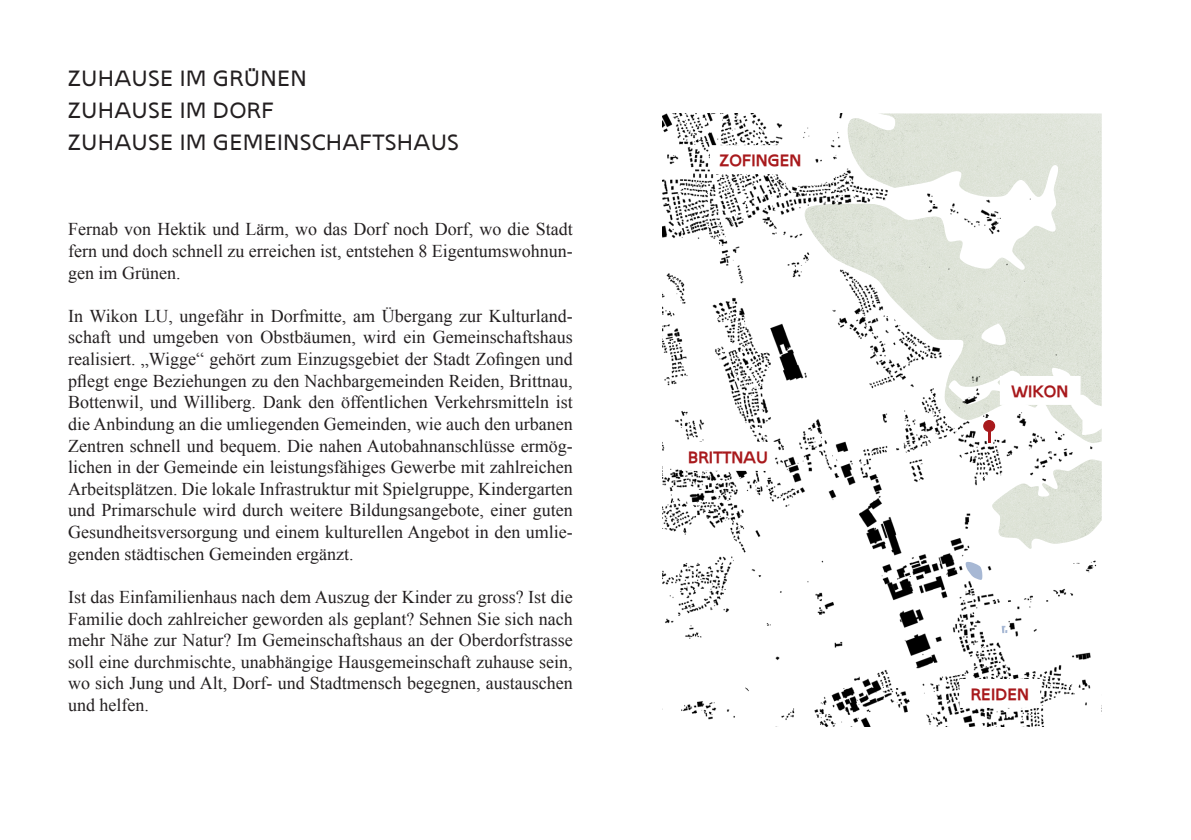
<style>
.page{position:relative;width:1191px;height:840px;background:#fff}
.page>*{position:absolute;margin:0;border:0;box-sizing:border-box;transform-origin:0 0}
.Titel{font:22px "JK HUMMBURKART Monoline";letter-spacing:.01em;color:#231f20}
.Lauftext{font:18px/21.6px "Times New Roman";color:#231f20;text-align:justify}
.Beschriftung{font:16px "JK HUMMBURKART Monoline Bold";letter-spacing:.01em;color:#a8191c}
</style>
<div class="page">
<img style="left:662px;top:113px;width:435px;height:613px">
<svg style="left:802px;top:113px;width:299px;height:436px"></svg>
<div style="left:710px;top:146px;width:101px;height:27px;background:#fff"></div>
<div style="left:1000px;top:376px;width:79px;height:28px;background:#fff"></div>
<div style="left:682px;top:442px;width:91px;height:27px;background:#fff"></div>
<div style="left:960px;top:679px;width:79px;height:27px;background:#fff"></div>
<div style="left:959px;top:678px;width:81px;height:29px;border:2px solid #fff"></div>
<div style="left:983px;top:420px;width:11px;height:11px;background:#a8191c;border-radius:50%"></div>
<div style="left:983px;top:420px;width:12px;height:12px;border:1px solid #a8191c;border-radius:50%"></div>
<svg style="left:988px;top:430px;width:2px;height:13px"></svg>
<svg style="left:965px;top:561px;width:17px;height:19px"></svg>
<svg style="left:1001px;top:625px;width:6px;height:7px"></svg>
<p class="Titel" style="left:68px;top:66px;width:240px">ZUHAUSE IM GRÜNEN</p>
<p class="Titel" style="left:68px;top:98px;width:207px">ZUHAUSE IM DORF</p>
<p class="Titel" style="left:68px;top:130px;width:392px">ZUHAUSE IM GEMEINSCHAFTSHAUS</p>
<p class="Lauftext" style="left:68px;top:218px;width:506px">Fernab von Hektik und Lärm, wo das Dorf noch Dorf, wo die Stadt fern und doch schnell zu erreichen ist, entstehen 8 Eigentumswohnun&shy;gen im Grünen.</p>
<p class="Lauftext" style="left:68px;top:304px;width:506px">In Wikon LU, ungefähr in Dorfmitte, am Übergang zur Kulturland&shy;schaft und umgeben von Obstbäumen, wird ein Gemeinschaftshaus realisiert. „Wigge“ gehört zum Einzugsgebiet der Stadt Zofingen und pflegt enge Beziehungen zu den Nachbargemeinden Reiden, Brittnau, Bottenwil, und Williberg. Dank den öffentlichen Verkehrsmitteln ist die Anbindung an die umliegenden Gemeinden, wie auch den urbanen Zentren schnell und bequem. Die nahen Autobahnanschlüsse ermög&shy;lichen in der Gemeinde ein leistungsfähiges Gewerbe mit zahlreichen Arbeitsplätzen. Die lokale Infrastruktur mit Spielgruppe, Kindergarten und Primarschule wird durch weitere Bildungsangebote, einer guten Gesundheitsversorgung und einem kulturellen Angebot in den umlie&shy;genden städtischen Gemeinden ergänzt.</p>
<p class="Lauftext" style="left:68px;top:585px;width:506px">Ist das Einfamilienhaus nach dem Auszug der Kinder zu gross? Ist die Familie doch zahlreicher geworden als geplant? Sehnen Sie sich nach mehr Nähe zur Natur? Im Gemeinschaftshaus an der Oberdorfstrasse soll eine durchmischte, unabhängige Hausgemeinschaft zuhause sein, wo sich Jung und Alt, Dorf- und Stadtmensch begegnen, austauschen und helfen.</p>
<p class="Beschriftung" style="left:720px;top:151px;width:83px">ZOFINGEN</p>
<p class="Beschriftung" style="left:688px;top:448px;width:81px">BRITTNAU</p>
<p class="Beschriftung" style="left:1012px;top:382px;width:58px">WIKON</p>
<p class="Beschriftung" style="left:970px;top:685px;width:60px">REIDEN</p>
</div>
